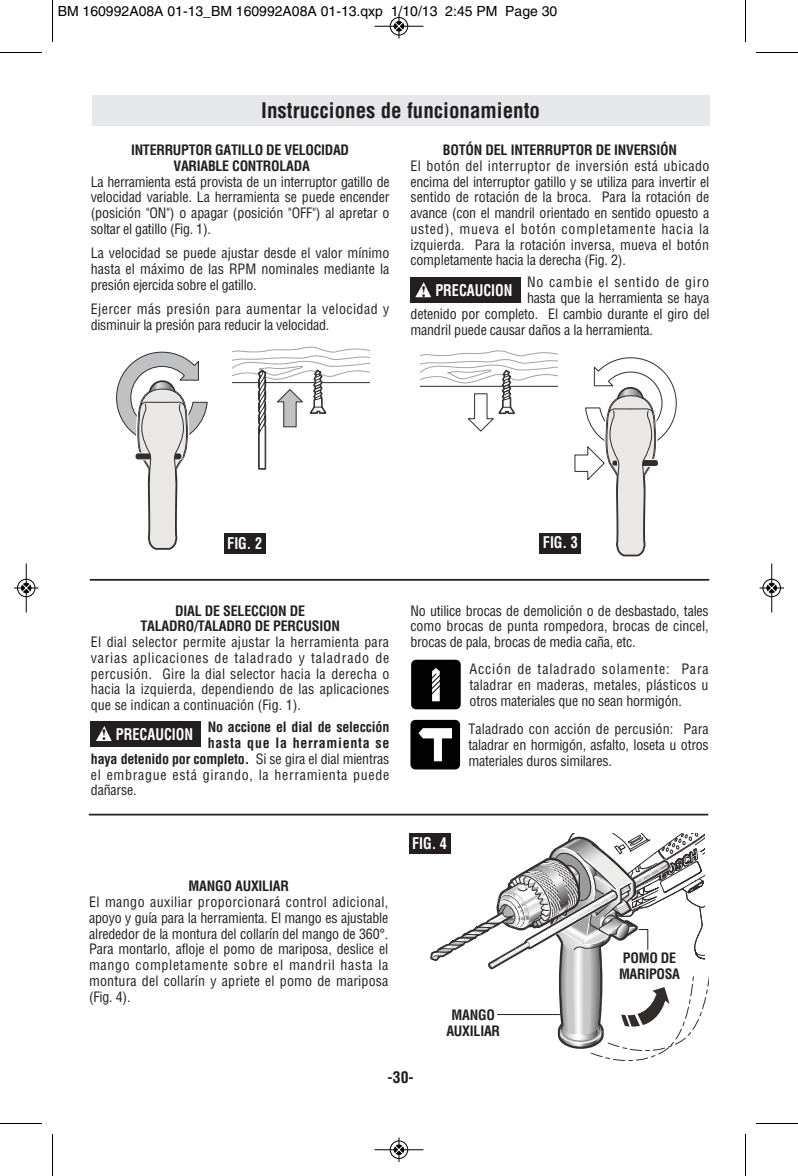
<style>
.page{position:relative;width:798px;height:1176px;background:#fff}
.page>*{position:absolute;margin:0;border:0;box-sizing:border-box;transform-origin:0 0}
.t1{font:700 condensed 21px "Helvetica";color:#231f20}
.t2{font:700 condensed 15.75px "Helvetica";color:#fff;scale:.9 1}
.t3{font:700 condensed 15.75px "Helvetica";color:#231f20}
.t4{font:condensed 14px/15.8px "Helvetica";letter-spacing:-.01em;color:#231f20;text-align:justify}
.t5{font:700 condensed 14px/15.8px "Helvetica";letter-spacing:-.015em;color:#231f20;text-align:center}
.t6{font:14px "Helvetica";color:#000}
.t7{font:condensed 14px "Helvetica";letter-spacing:.05em;color:#231f20}
.t8{font:condensed 14px "Helvetica";letter-spacing:.055em;color:#231f20}
.t9{font:700 condensed 14px "Helvetica";letter-spacing:.05em;color:#231f20}
.s1{font-family:"Times";font-stretch:normal;color:#231f20}
.s2{font-weight:400}
</style>
<div class="page">
<div style="left:92px;top:95px;width:617px;height:30px;background:#e6e7e9"></div>
<hr style="left:90px;top:579px;width:619px;height:2px;background:#231f20">
<div style="left:411px;top:660px;width:50px;height:49px;background:#020202;border-radius:5px"></div>
<svg style="left:432px;top:668px;width:8px;height:33px"></svg>
<div style="left:410px;top:720px;width:50px;height:49px;background:#020202;border-radius:5px"></div>
<svg style="left:418px;top:728px;width:34px;height:33px"></svg>
<div style="left:410px;top:277px;width:110px;height:26px;background:#231f20"></div>
<svg style="left:415px;top:282px;width:16px;height:15px"></svg>
<svg style="left:116px;top:351px;width:92px;height:199px"></svg>
<svg style="left:232px;top:346px;width:137px;height:124px"></svg>
<svg style="left:421px;top:350px;width:137px;height:82px"></svg>
<svg style="left:574px;top:357px;width:103px;height:200px"></svg>
<div style="left:224px;top:533px;width:42px;height:21px;background:#231f20"></div>
<div style="left:539px;top:533px;width:42px;height:21px;background:#231f20"></div>
<div style="left:91px;top:721px;width:110px;height:26px;background:#231f20"></div>
<svg style="left:96px;top:726px;width:16px;height:15px"></svg>
<svg style="left:430px;top:833px;width:279px;height:228px"></svg>
<hr style="left:510px;top:1013px;width:47px;height:3px;background:#fff">
<hr style="left:497px;top:1014px;width:64px;height:1px;background:#231f20">
<div style="left:409px;top:833px;width:42px;height:21px;background:#231f20"></div>
<hr style="left:89px;top:814px;width:619px;height:2px;background:#231f20">
<hr style="left:52px;top:0;width:1px;height:42px;background:#000">
<hr style="left:0;top:52px;width:42px;height:1px;background:#000">
<hr style="left:745px;top:0;width:1px;height:42px;background:#000">
<hr style="left:756px;top:52px;width:42px;height:1px;background:#000">
<hr style="left:52px;top:1134px;width:1px;height:42px;background:#000">
<hr style="left:0;top:1123px;width:42px;height:1px;background:#000">
<hr style="left:745px;top:1134px;width:1px;height:42px;background:#000">
<hr style="left:756px;top:1123px;width:42px;height:1px;background:#000">
<div style="left:390px;top:17px;width:18px;height:19px;border:1px solid #fff;border-radius:50%"></div>
<hr style="left:374px;top:26px;width:50px;height:1px;background:#000">
<div style="left:390px;top:17px;width:18px;height:18px;border:1px solid #000;border-radius:50%"></div>
<svg style="left:395px;top:14px;width:8px;height:24px"></svg>
<div style="left:390px;top:1140px;width:18px;height:19px;border:1px solid #fff;border-radius:50%"></div>
<hr style="left:374px;top:1149px;width:50px;height:1px;background:#000">
<div style="left:390px;top:1141px;width:18px;height:18px;border:1px solid #000;border-radius:50%"></div>
<svg style="left:395px;top:1138px;width:8px;height:24px"></svg>
<div style="left:17px;top:579px;width:19px;height:18px;border:1px solid #fff;border-radius:50%"></div>
<hr style="left:26px;top:564px;width:1px;height:48px;background:#000">
<div style="left:17px;top:579px;width:18px;height:18px;border:1px solid #000;border-radius:50%"></div>
<svg style="left:14px;top:584px;width:24px;height:8px"></svg>
<div style="left:762px;top:579px;width:19px;height:18px;border:1px solid #fff;border-radius:50%"></div>
<hr style="left:771px;top:564px;width:1px;height:48px;background:#000">
<div style="left:763px;top:579px;width:18px;height:18px;border:1px solid #000;border-radius:50%"></div>
<svg style="left:760px;top:584px;width:24px;height:8px"></svg>
<p class="t6" style="left:58px;top:6px;width:501px">BM 160992A08A 01-13_BM 160992A08A 01-13.qxp 1/10/13 2:45 PM Page 30</p>
<h1 class="t1" style="left:261px;top:98px;width:280px">Instrucciones de funcionamiento</h1>
<p class="t5" style="left:131px;top:142px;width:220px">INTERRUPTOR GATILLO DE VELOCIDAD<br>VARIABLE CONTROLADA</p>
<p class="t4" style="left:91px;top:174px;width:300px">La herramienta está provista de un interruptor gatillo de velocidad variable. La herramienta se puede encender (posición "ON") o apagar (posición "OFF") al apretar o soltar el gatillo (Fig. 1).</p>
<p class="t4" style="left:91px;top:246px;width:300px">La velocidad se puede ajustar desde el valor mínimo hasta el máximo de las RPM nominales mediante la presión ejercida sobre el gatillo.</p>
<p class="t4" style="left:91px;top:302px;width:300px">Ejercer más presión para aumentar la velocidad y disminuir la presión para reducir la velocidad.</p>
<p class="t5" style="left:443px;top:142px;width:236px">BOTÓN DEL INTERRUPTOR DE INVERSIÓN</p>
<p class="t4" style="left:411px;top:158px;width:300px">El botón del interruptor de inversión está ubicado encima del interruptor gatillo y se utiliza para invertir el sentido de rotación de la broca. Para la rotación de avance (con el mandril orientado en sentido opuesto a usted), mueva el botón completamente hacia la izquierda. Para la rotación inversa, mueva el botón completamente hacia la derecha (Fig. 2).</p>
<p class="t8" style="left:527px;top:274px;width:184px">No cambie el sentido de giro</p>
<p class="t4" style="left:527px;top:291px;width:184px">hasta que la herramienta se haya</p>
<p class="t4" style="left:411px;top:306px;width:300px">detenido por completo. El cambio durante el giro del</p>
<p class="t4" style="left:411px;top:322px;width:244px">mandril puede causar daños a la herramienta.</p>
<p class="t2" style="left:421px;top:281px;width:103px"><span class="s1">!</span> PRECAUCION</p>
<p class="t2" style="left:227px;top:534px;width:40px">FIG. 2</p>
<p class="t2" style="left:543px;top:534px;width:40px">FIG. 3</p>
<p class="t5" style="left:140px;top:603px;width:201px">DIAL DE SELECCION DE<br>TALADRO/TALADRO DE PERCUSION</p>
<p class="t4" style="left:91px;top:635px;width:300px">El dial selector permite ajustar la herramienta para varias aplicaciones de taladrado y taladrado de percusión. Gire la dial selector hacia la derecha o hacia la izquierda, dependiendo de las aplicaciones que se indican a continuación (Fig. 1).</p>
<p class="t5" style="left:208px;top:720px;width:183px">No accione el dial de selección</p>
<p class="t9" style="left:208px;top:735px;width:183px">hasta que la herramienta se</p>
<p class="t5" style="left:91px;top:751px;width:300px">haya detenido por completo. <span class="s2">Si se gira el dial mientras</span></p>
<p class="t7" style="left:91px;top:766px;width:300px">el embrague está girando, la herramienta puede</p>
<p class="t4" style="left:91px;top:783px;width:47px">dañarse.</p>
<p class="t2" style="left:102px;top:725px;width:103px"><span class="s1">!</span> PRECAUCION</p>
<p class="t5" style="left:189px;top:879px;width:102px">MANGO AUXILIAR</p>
<p class="t4" style="left:89px;top:894px;width:301px">El mango auxiliar proporcionará control adicional, apoyo y guía para la herramienta. El mango es ajustable alrededor de la montura del collarín del mango de 360°.<br>Para montarlo, afloje el pomo de mariposa, deslice el mango completamente sobre el mandril hasta la montura del collarín y apriete el pomo de mariposa (Fig. 4).</p>
<p class="t4" style="left:410px;top:603px;width:300px">No utilice brocas de demolición o de desbastado, tales como brocas de punta rompedora, brocas de cincel, brocas de pala, brocas de media caña, etc.</p>
<p class="t4" style="left:470px;top:662px;width:241px">Acción de taladrado solamente: Para taladrar en maderas, metales, plásticos u otros materiales que no sean hormigón.</p>
<p class="t4" style="left:468px;top:721px;width:242px">Taladrado con acción de percusión: Para taladrar en hormigón, asfalto, loseta u otros materiales duros similares.</p>
<p class="t2" style="left:412px;top:834px;width:40px">FIG. 4</p>
<p class="t5" style="left:446px;top:1008px;width:55px">MANGO<br>AUXILIAR</p>
<p class="t5" style="left:619px;top:950px;width:63px;text-align:left">POMO DE<br>MARIPOSA</p>
<p class="t3" style="left:388px;top:1068px;width:28px">-30-</p>
</div>
